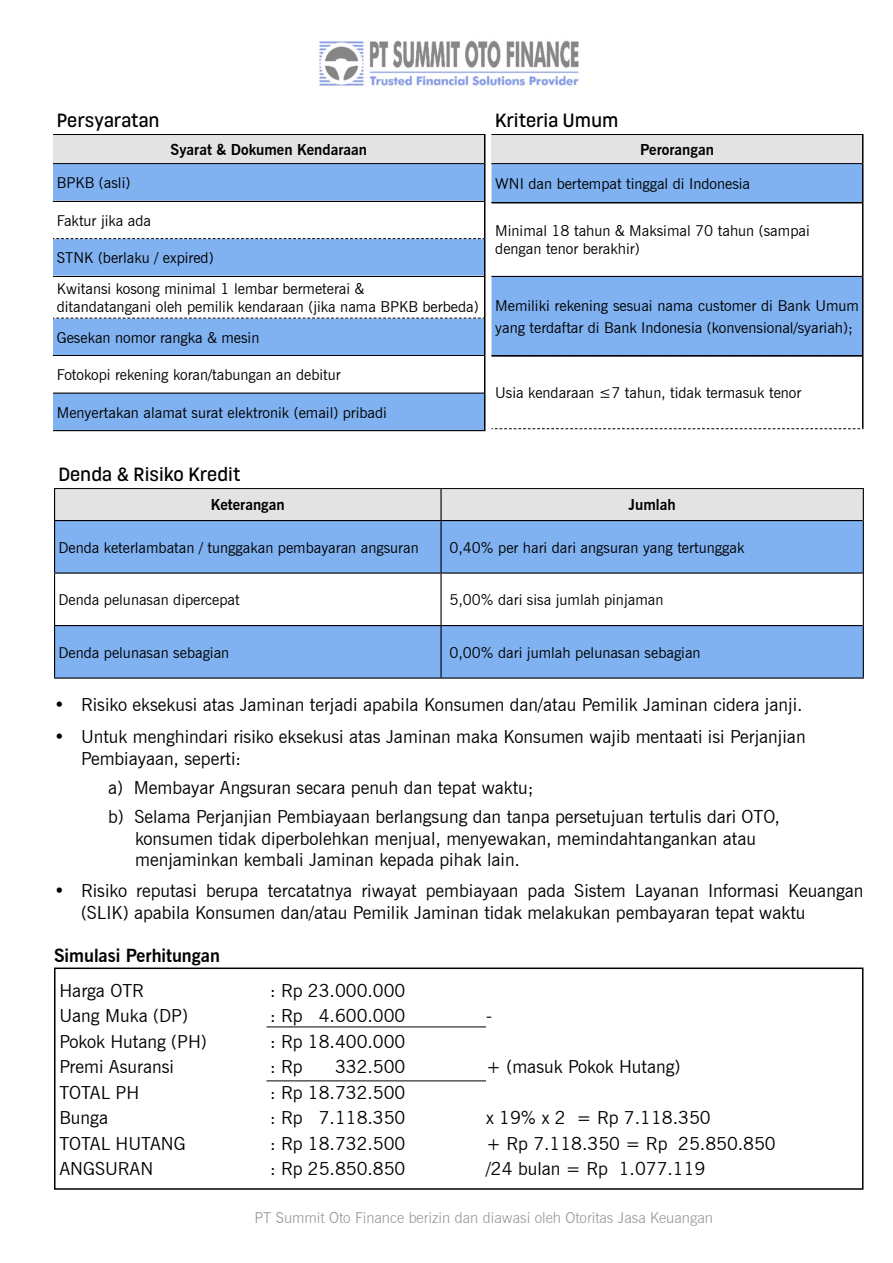
<style>
.page{position:relative;width:893px;height:1263px;background:#fff}
.page>*{position:absolute;margin:0;border:0;box-sizing:border-box;transform-origin:0 0}
.t1{font:500 19.05px "Urbandale";color:#000}
.t2{font:18px/21.6px "News Gothic BT";color:#000}
.t3{font:700 18px "News Gothic BT";color:#000}
.t4{font:15px/21.9px "News Gothic BT";color:#000}
.t5{font:300 15px "News Gothic BT";color:#969696}
.t6{font:700 15px "News Gothic BT";color:#000}
</style>
<div class="page">
<div style="left:55px;top:489px;width:808px;height:31px;background:#e3e3e3"></div>
<svg style="left:55px;top:521px;width:808px;height:156px;fill:#80b1f0"></svg>
<hr style="left:54px;top:488px;width:387px;height:1px;background:#000">
<hr style="left:441px;top:488px;width:423px;height:1px;background:#000">
<hr style="left:54px;top:489px;width:1px;height:31px;background:#000">
<hr style="left:440px;top:489px;width:2px;height:31px;background:#000">
<hr style="left:54px;top:520px;width:387px;height:1px;background:#000">
<hr style="left:54px;top:521px;width:1px;height:51px;background:#000">
<hr style="left:441px;top:520px;width:422px;height:1px;background:#000">
<hr style="left:440px;top:521px;width:2px;height:51px;background:#000">
<hr style="left:54px;top:572px;width:387px;height:2px;background:#000">
<hr style="left:54px;top:574px;width:1px;height:51px;background:#000">
<hr style="left:441px;top:572px;width:422px;height:2px;background:#000">
<hr style="left:440px;top:574px;width:2px;height:51px;background:#000">
<hr style="left:54px;top:625px;width:387px;height:1px;background:#000">
<hr style="left:54px;top:626px;width:1px;height:51px;background:#000">
<hr style="left:441px;top:625px;width:422px;height:1px;background:#000">
<hr style="left:440px;top:626px;width:2px;height:51px;background:#000">
<hr style="left:54px;top:677px;width:387px;height:2px;background:#000">
<hr style="left:441px;top:677px;width:423px;height:2px;background:#000">
<hr style="left:863px;top:489px;width:1px;height:31px;background:#000">
<hr style="left:863px;top:520px;width:1px;height:53px;background:#000">
<hr style="left:863px;top:573px;width:1px;height:52px;background:#000">
<hr style="left:863px;top:625px;width:1px;height:52px;background:#000">
<hr style="left:266px;top:1080px;width:220px;height:1px;background:#000">
<hr style="left:266px;top:1026px;width:220px;height:1px;background:#000">
<div style="left:54px;top:967px;width:809px;height:223px;border:2px solid #000"></div>
<img style="left:319px;top:40px;width:260px;height:46px">
<div style="left:53px;top:135px;width:432px;height:29px;background:#e3e3e3"></div>
<svg style="left:53px;top:164px;width:431px;height:266px;fill:#80b1f0"></svg>
<hr style="left:53px;top:134px;width:432px;height:1px;background:#000">
<hr style="left:53px;top:163px;width:431px;height:1px;background:#000">
<svg style="left:53px;top:201px;width:431px;height:1px"></svg>
<svg style="left:53px;top:276px;width:431px;height:1px"></svg>
<svg style="left:53px;top:355px;width:431px;height:1px"></svg>
<svg style="left:53px;top:238px;width:431px;height:1px"></svg>
<svg style="left:53px;top:318px;width:431px;height:1px"></svg>
<svg style="left:484px;top:135px;width:1px;height:29px"></svg>
<hr style="left:484px;top:164px;width:1px;height:37px;background:#000">
<hr style="left:484px;top:201px;width:1px;height:38px;background:#000">
<hr style="left:484px;top:239px;width:1px;height:37px;background:#000">
<hr style="left:484px;top:276px;width:1px;height:42px;background:#000">
<hr style="left:484px;top:318px;width:1px;height:38px;background:#000">
<hr style="left:484px;top:356px;width:1px;height:37px;background:#000">
<hr style="left:484px;top:393px;width:1px;height:37px;background:#000">
<hr style="left:53px;top:393px;width:431px;height:1px;background:#000">
<hr style="left:53px;top:430px;width:432px;height:1px;background:#000">
<div style="left:491px;top:135px;width:372px;height:29px;background:#e3e3e3"></div>
<svg style="left:491px;top:164px;width:371px;height:192px;fill:#80b1f0"></svg>
<hr style="left:491px;top:134px;width:372px;height:1px;background:#000">
<hr style="left:491px;top:163px;width:371px;height:1px;background:#000">
<svg style="left:492px;top:203px;width:370px;height:1px"></svg>
<svg style="left:862px;top:135px;width:1px;height:29px"></svg>
<hr style="left:862px;top:164px;width:1px;height:39px;background:#000">
<hr style="left:862px;top:203px;width:1px;height:73px;background:#000">
<hr style="left:491px;top:276px;width:371px;height:1px;background:#000">
<hr style="left:862px;top:276px;width:1px;height:80px;background:#000">
<svg style="left:492px;top:356px;width:370px;height:1px"></svg>
<hr style="left:862px;top:356px;width:1px;height:72px;background:#000">
<svg style="left:491px;top:428px;width:372px;height:1px"></svg>
<p class="t1" style="left:57px;top:108px;width:104px">Persyaratan</p>
<p class="t6" style="left:171px;top:140px;width:198px">Syarat &amp; Dokumen Kendaraan</p>
<p class="t4" style="left:57px;top:172px;width:75px">BPKB (asli)</p>
<p class="t4" style="left:57px;top:209px;width:96px">Faktur jika ada</p>
<p class="t4" style="left:57px;top:247px;width:158px">STNK (berlaku / expired)</p>
<p class="t4" style="left:57px;top:277px;width:309px">Kwitansi kosong minimal 1 lembar bermeterai &amp;</p>
<p class="t4" style="left:57px;top:295px;width:423px">ditandatangani oleh pemilik kendaraan (jika nama BPKB berbeda)</p>
<p class="t4" style="left:57px;top:326px;width:204px">Gesekan nomor rangka &amp; mesin</p>
<p class="t4" style="left:57px;top:364px;width:285px">Fotokopi rekening koran/tabungan an debitur</p>
<p class="t4" style="left:57px;top:401px;width:332px">Menyertakan alamat surat elektronik (email) pribadi</p>
<p class="t1" style="left:495px;top:108px;width:125px">Kriteria Umum</p>
<p class="t6" style="left:640px;top:140px;width:75px">Perorangan</p>
<p class="t4" style="left:495px;top:173px;width:256px">WNI dan bertempat tinggal di Indonesia</p>
<p class="t4" style="left:495px;top:220px;width:316px">Minimal 18 tahun &amp; Maksimal 70 tahun (sampai</p>
<p class="t4" style="left:495px;top:238px;width:146px">dengan tenor berakhir)</p>
<p class="t4" style="left:495px;top:295px;width:365px">Memiliki rekening sesuai nama customer di Bank Umum yang terdaftar di Bank Indonesia (konvensional/syariah);</p>
<p class="t4" style="left:495px;top:382px;width:308px">Usia kendaraan ≤7 tahun, tidak termasuk tenor</p>
<p class="t1" style="left:58px;top:462px;width:184px">Denda &amp; Risiko Kredit</p>
<p class="t6" style="left:211px;top:496px;width:75px">Keterangan</p>
<p class="t6" style="left:629px;top:496px;width:49px">Jumlah</p>
<p class="t4" style="left:58px;top:536px;width:362px">Denda keterlambatan / tunggakan pembayaran angsuran</p>
<p class="t4" style="left:449px;top:536px;width:297px">0,40% per hari dari angsuran yang tertunggak</p>
<p class="t4" style="left:58px;top:589px;width:183px">Denda pelunasan dipercepat</p>
<p class="t4" style="left:449px;top:589px;width:216px">5,00% dari sisa jumlah pinjaman</p>
<p class="t4" style="left:58px;top:641px;width:172px">Denda pelunasan sebagian</p>
<p class="t4" style="left:449px;top:641px;width:253px">0,00% dari jumlah pelunasan sebagian</p>
<p class="t2" style="left:54px;top:694px;width:750px">• Risiko eksekusi atas Jaminan terjadi apabila Konsumen dan/atau Pemilik Jaminan cidera janji.</p>
<p class="t2" style="left:81px;top:726px;width:726px;text-indent:-27px">• Untuk menghindari risiko eksekusi atas Jaminan maka Konsumen wajib mentaati isi Perjanjian<br>Pembiayaan, seperti:</p>
<p class="t2" style="left:108px;top:777px;width:427px">a) Membayar Angsuran secara penuh dan tepat waktu;</p>
<p class="t2" style="left:108px;top:806px;width:673px">b) Selama Perjanjian Pembiayaan berlangsung dan tanpa persetujuan tertulis dari OTO,</p>
<p class="t2" style="left:135px;top:827px;width:623px">konsumen tidak diperbolehkan menjual, menyewakan, memindahtangankan atau</p>
<p class="t2" style="left:135px;top:849px;width:386px">menjaminkan kembali Jaminan kepada pihak lain.</p>
<p class="t2" style="left:81px;top:880px;width:784px;text-indent:-27px">• Risiko reputasi berupa tercatatnya riwayat pembiayaan pada Sistem Layanan Informasi Keuangan (SLIK) apabila Konsumen dan/atau Pemilik Jaminan tidak melakukan pembayaran tepat waktu</p>
<p class="t3" style="left:54px;top:945px;width:167px">Simulasi Perhitungan</p>
<p class="t2" style="left:59px;top:979px;width:86px">Harga OTR</p>
<p class="t2" style="left:270px;top:979px;width:137px">: Rp 23.000.000</p>
<p class="t2" style="left:59px;top:1005px;width:130px">Uang Muka (DP)</p>
<p class="t2" style="left:270px;top:1005px;width:137px">: Rp 4.600.000</p>
<p class="t2" style="left:486px;top:1005px;width:7px">-</p>
<p class="t2" style="left:59px;top:1030px;width:149px">Pokok Hutang (PH)</p>
<p class="t2" style="left:270px;top:1030px;width:137px">: Rp 18.400.000</p>
<p class="t2" style="left:59px;top:1056px;width:116px">Premi Asuransi</p>
<p class="t2" style="left:270px;top:1056px;width:34px">: Rp</p>
<p class="t2" style="left:335px;top:1056px;width:72px">332.500</p>
<p class="t2" style="left:486px;top:1056px;width:196px">+ (masuk Pokok Hutang)</p>
<p class="t2" style="left:59px;top:1081px;width:81px">TOTAL PH</p>
<p class="t2" style="left:270px;top:1081px;width:137px">: Rp 18.732.500</p>
<p class="t2" style="left:59px;top:1107px;width:50px">Bunga</p>
<p class="t2" style="left:270px;top:1107px;width:137px">: Rp 7.118.350</p>
<p class="t2" style="left:486px;top:1107px;width:226px">x 19% x 2 = Rp 7.118.350</p>
<p class="t2" style="left:59px;top:1132px;width:128px">TOTAL HUTANG</p>
<p class="t2" style="left:270px;top:1132px;width:137px">: Rp 18.732.500</p>
<p class="t2" style="left:486px;top:1132px;width:291px">+ Rp 7.118.350 = Rp 25.850.850</p>
<p class="t2" style="left:59px;top:1158px;width:95px">ANGSURAN</p>
<p class="t2" style="left:270px;top:1158px;width:137px">: Rp 25.850.850</p>
<p class="t2" style="left:486px;top:1158px;width:221px">/24 bulan = Rp 1.077.119</p>
<p class="t5" style="left:254px;top:1208px;width:460px">PT Summit Oto Finance berizin dan diawasi oleh Otoritas Jasa Keuangan</p>
</div>
